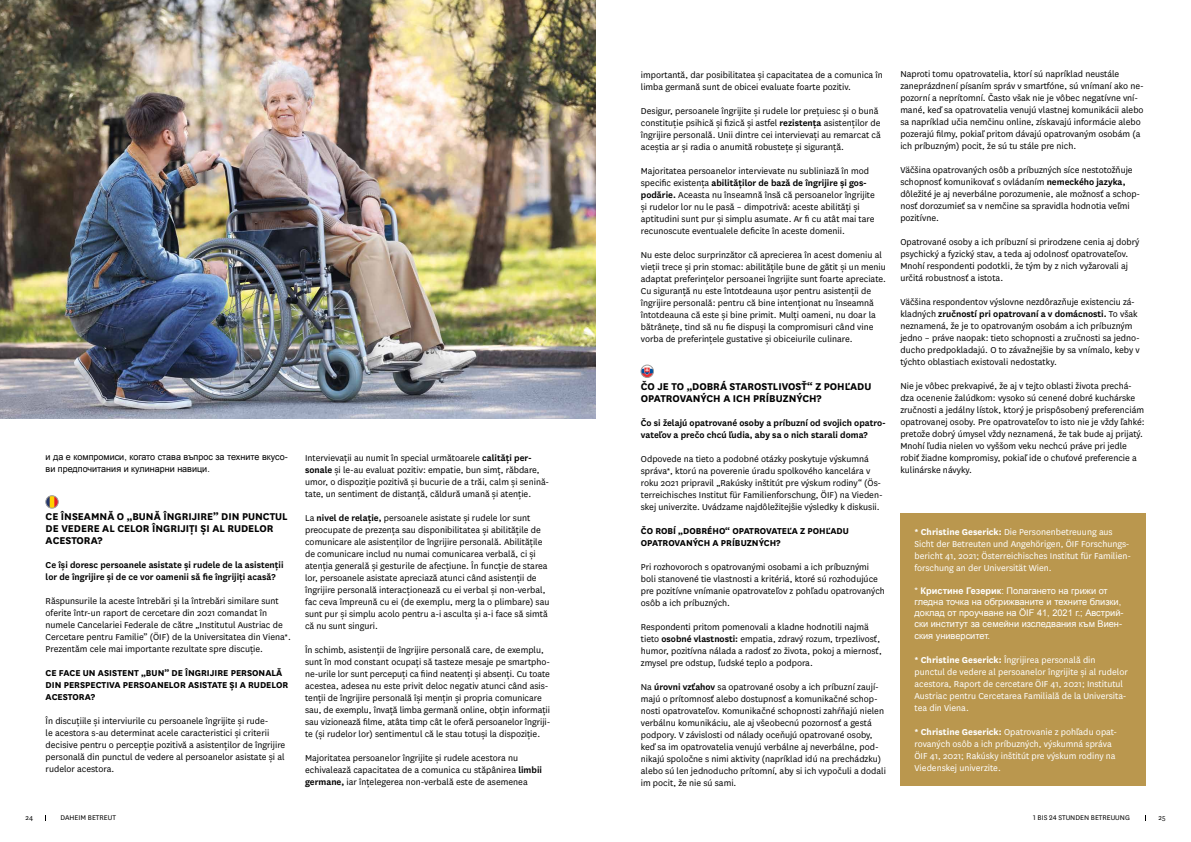
<style>
.page{position:relative;width:1191px;height:842px;background:#fff}
.page>*{position:absolute;margin:0;border:0;box-sizing:border-box;transform-origin:0 0}
.t1{font:700 11.5px/12px "National";color:#000}
.t2{font:10px/12px "National";color:#000}
.t3{font:10px/12px "National";color:#fff}
.t4{font:600 10px/12px "National";color:#000}
.t5{font:700 10px/12px "National";color:#000}
.t6{font:9.2px/11px "Arial";color:#fff}
.t7{font:9px/12px "Arial";color:#000}
.t8{font:8px "National";color:#000}
.s1{font-weight:600}
.s2{font-weight:700}
</style>
<div class="page">
<div style="left:900px;top:513px;width:245px;height:272px;background:#ba974e"></div>
<svg style="left:641px;top:365px;width:12px;height:12px"></svg>
<div style="left:641px;top:365px;width:12px;height:13px;border:1px solid #9d9d9c;border-radius:50%"></div>
<svg style="left:46px;top:496px;width:12px;height:12px"></svg>
<div style="left:46px;top:495px;width:12px;height:13px;border:1px solid #9d9d9c;border-radius:50%"></div>
<img style="left:0;top:0;width:595px;height:418px">
<p class="t7" style="left:46px;top:451px;width:244px">и да е компромиси, когато става въпрос за техните вкусо&shy;ви предпочитания и кулинарни навици.</p>
<p class="t1" style="left:46px;top:510px;width:243px">CE ÎNSEAMNĂ O „BUNĂ ÎNGRIJIRE” DIN PUNCTUL<br>DE VEDERE AL CELOR ÎNGRIJIŢI ȘI AL RUDELOR<br>ACESTORA?</p>
<p class="t4" style="left:46px;top:559px;width:239px">Ce își doresc persoanele asistate și rudele de la asistenţii lor de îngrijire și de ce vor oamenii să fie îngrijiţi acasă?</p>
<p class="t2" style="left:46px;top:595px;width:247px">Răspunsurile la aceste întrebări și la întrebări similare sunt oferite într-un raport de cercetare din 2021 comandat în numele Cancelariei Federale de către „Institutul Austriac de Cercetare pentru Familie” (ÖIF) de la Universitatea din Viena*.<br>Prezentăm cele mai importante rezultate spre discuţie.</p>
<p class="t5" style="left:46px;top:666px;width:244px">CE FACE UN ASISTENT „BUN” DE ÎNGRIJIRE PERSONALĂ<br>DIN PERSPECTIVA PERSOANELOR ASISTATE ȘI A RUDELOR<br>ACESTORA?</p>
<p class="t2" style="left:46px;top:715px;width:241px">În discuţiile și interviurile cu persoanele îngrijite și rude-<br>le acestora s-au determinat acele caracteristici și criterii decisive pentru o percepţie pozitivă a asistenţilor de îngrijire personală din punctul de vedere al persoanelor asistate și al rudelor acestora.</p>
<p class="t2" style="left:305px;top:452px;width:245px">Intervievaţii au numit în special următoarele <span class="s1">calităţi per&shy;sonale</span> și le-au evaluat pozitiv: empatie, bun simţ, răbdare, umor, o dispoziţie pozitivă și bucurie de a trăi, calm și senină&shy;tate, un sentiment de distanţă, căldură umană și atenţie.</p>
<p class="t2" style="left:305px;top:512px;width:246px">La <span class="s1">nivel de relaţie,</span> persoanele asistate și rudele lor sunt preocupate de prezenţa sau disponibilitatea și abilităţile de comunicare ale asistenţilor de îngrijire personală. Abilităţile de comunicare includ nu numai comunicarea verbală, ci și atenţia generală și gesturile de afecţiune. În funcţie de starea lor, persoanele asistate apreciază atunci când asistenţii de îngrijire personală interacţionează cu ei verbal și non-verbal, fac ceva împreună cu ei (de exemplu, merg la o plimbare) sau sunt pur și simplu acolo pentru a-i asculta și a-i face să simtă că nu sunt singuri.</p>
<p class="t2" style="left:305px;top:644px;width:247px">În schimb, asistenţii de îngrijire personală care, de exemplu, sunt în mod constant ocupaţi să tasteze mesaje pe smartpho&shy;ne-urile lor sunt percepuţi ca fiind neatenţi și absenţi. Cu toate acestea, adesea nu este privit deloc negativ atunci când asis&shy;tenţii de îngrijire personală își menţin și propria comunicare sau, de exemplu, învaţă limba germană online, obţin informaţii sau vizionează filme, atâta timp cât le oferă persoanelor îngriji&shy;te (și rudelor lor) sentimentul că le stau totuși la dispoziţie.</p>
<p class="t2" style="left:305px;top:752px;width:238px">Majoritatea persoanelor îngrijite și rudele acestora nu echivalează capacitatea de a comunica cu stăpânirea <span class="s1">limbii germane,</span> iar înţelegerea non-verbală este de asemenea</p>
<p class="t2" style="left:641px;top:68px;width:243px">importantă, dar posibilitatea și capacitatea de a comunica în limba germană sunt de obicei evaluate foarte pozitiv.</p>
<p class="t2" style="left:641px;top:104px;width:241px">Desigur, persoanele îngrijite și rudele lor preţuiesc și o bună constituţie psihică și fizică și astfel <span class="s1">rezistenţa</span> asistenţilor de îngrijire personală. Unii dintre cei intervievaţi au remarcat că aceștia ar și radia o anumită robusteţe și siguranţă.</p>
<p class="t2" style="left:641px;top:164px;width:235px">Majoritatea persoanelor intervievate nu subliniază în mod specific existenţa <span class="s1">abilităţilor de bază de îngrijire și gos&shy;podărie.</span> Aceasta nu înseamnă însă că persoanelor îngrijite și rudelor lor nu le pasă – dimpotrivă: aceste abilităţi și aptitudini sunt pur și simplu asumate. Ar fi cu atât mai tare recunoscute eventualele deficite în aceste domenii.</p>
<p class="t2" style="left:641px;top:248px;width:247px">Nu este deloc surprinzător că aprecierea în acest domeniu al vieţii trece și prin stomac: abilităţile bune de gătit și un meniu adaptat preferinţelor persoanei îngrijite sunt foarte apreciate.<br>Cu siguranţă nu este întotdeauna ușor pentru asistenţii de îngrijire personală: pentru că bine intenţionat nu înseamnă întotdeauna că este și bine primit. Mulţi oameni, nu doar la bătrâneţe, tind să nu fie dispuși la compromisuri când vine vorba de preferinţele gustative și obiceiurile culinare.</p>
<p class="t1" style="left:641px;top:379px;width:232px">ČO JE TO „DOBRÁ STAROSTLIVOSŤ“ Z POHĽADU<br>OPATROVANÝCH A ICH PRÍBUZNÝCH?</p>
<p class="t4" style="left:641px;top:416px;width:246px">Čo si želajú opatrované osoby a príbuzní od svojich opatro&shy;vateľov a prečo chcú ľudia, aby sa o nich starali doma?</p>
<p class="t2" style="left:641px;top:452px;width:243px">Odpovede na tieto a podobné otázky poskytuje výskumná správa*, ktorú na poverenie úradu spolkového kancelára v roku 2021 pripravil „Rakúsky inštitút pre výskum rodiny“ (Ös&shy;terreichisches Institut für Familienforschung, ÖIF) na Vieden&shy;skej univerzite. Uvádzame najdôležitejšie výsledky k diskusii.</p>
<p class="t5" style="left:641px;top:524px;width:209px">ČO ROBÍ „DOBRÉHO“ OPATROVATEĽA Z POHĽADU<br>OPATROVANÝCH A PRÍBUZNÝCH?</p>
<p class="t2" style="left:641px;top:560px;width:246px">Pri rozhovoroch s opatrovanými osobami a ich príbuznými boli stanovené tie vlastnosti a kritériá, ktoré sú rozhodujúce pre pozitívne vnímanie opatrovateľov z pohľadu opatrovaných osôb a ich príbuzných.</p>
<p class="t2" style="left:641px;top:620px;width:242px">Respondenti pritom pomenovali a kladne hodnotili najmä tieto <span class="s1">osobné vlastnosti:</span> empatia, zdravý rozum, trpezlivosť, humor, pozitívna nálada a radosť zo života, pokoj a miernosť, zmysel pre odstup, ľudské teplo a podpora.</p>
<p class="t2" style="left:641px;top:680px;width:247px">Na <span class="s1">úrovni vzťahov</span> sa opatrované osoby a ich príbuzní zaují&shy;majú o prítomnosť alebo dostupnosť a komunikačné schop&shy;nosti opatrovateľov. Komunikačné schopnosti zahŕňajú nielen verbálnu komunikáciu, ale aj všeobecnú pozornosť a gestá podpory. V závislosti od nálady oceňujú opatrované osoby, keď sa im opatrovatelia venujú verbálne aj neverbálne, pod&shy;nikajú spoločne s nimi aktivity (napríklad idú na prechádzku) alebo sú len jednoducho prítomní, aby si ich vypočuli a dodali im pocit, že nie sú sami.</p>
<p class="t2" style="left:900px;top:67px;width:245px">Naproti tomu opatrovatelia, ktorí sú napríklad neustále zaneprázdnení písaním správ v smartfóne, sú vnímaní ako ne&shy;pozorní a neprítomní. Často však nie je vôbec negatívne vní&shy;mané, keď sa opatrovatelia venujú vlastnej komunikácii alebo sa napríklad učia nemčinu online, získavajú informácie alebo pozerajú filmy, pokiaľ pritom dávajú opatrovaným osobám (a ich príbuzným) pocit, že sú tu stále pre nich.</p>
<p class="t2" style="left:900px;top:163px;width:241px">Väčšina opatrovaných osôb a príbuzných síce nestotožňuje schopnosť komunikovať s ovládaním <span class="s1">nemeckého jazyka, </span>dôležité je aj neverbálne porozumenie, ale možnosť a schop&shy;nosť dorozumieť sa v nemčine sa spravidla hodnotia veľmi pozitívne.</p>
<p class="t2" style="left:900px;top:235px;width:241px">Opatrované osoby a ich príbuzní si prirodzene cenia aj dobrý psychický a fyzický stav, a teda aj odolnosť opatrovateľov.<br>Mnohí respondenti podotkli, že tým by z nich vyžarovali aj určitá robustnosť a istota.</p>
<p class="t2" style="left:900px;top:295px;width:241px">Väčšina respondentov výslovne nezdôrazňuje existenciu zá&shy;kladných <span class="s1">zručností pri opatrovaní a v domácnosti.</span> To však neznamená, že je to opatrovaným osobám a ich príbuzným jedno – práve naopak: tieto schopnosti a zručnosti sa jedno&shy;ducho predpokladajú. O to závažnejšie by sa vnímalo, keby v týchto oblastiach existovali nedostatky.</p>
<p class="t2" style="left:900px;top:379px;width:246px">Nie je vôbec prekvapivé, že aj v tejto oblasti života prechá&shy;dza ocenenie žalúdkom: vysoko sú cenené dobré kuchárske zručnosti a jedálny lístok, ktorý je prispôsobený preferenciám opatrovanej osoby. Pre opatrovateľov to isto nie je vždy ľahké: pretože dobrý úmysel vždy neznamená, že tak bude aj prijatý.<br>Mnohí ľudia nielen vo vyššom veku nechcú práve pri jedle robiť žiadne kompromisy, pokiaľ ide o chuťové preferencie a kulinárske návyky.</p>
<p class="t3" style="left:914px;top:525px;width:218px"><span class="s2">* Christine Geserick:</span> Die Personenbetreuung aus Sicht der Betreuten und Angehörigen, ÖIF Forschungs&shy;bericht 41, 2021; Österreichisches Institut für Familien&shy;forschung an der Universität Wien.</p>
<p class="t6" style="left:914px;top:585px;width:210px">* <span class="s2">Кристине Гезерик</span>: Полагането на грижи от гледна точка на обгрижваните и техните близки, доклад от проучване на ÖIF 41, 2021 г.; Австрий&shy;ски институт за семейни изследвания към Виен-</p>
<p class="t6" style="left:914px;top:630px;width:77px">ския университет.</p>
<p class="t3" style="left:914px;top:654px;width:215px"><span class="s2">* Christine Geserick:</span> Îngrijirea personală din punctul de vedere al persoanelor îngrijite și al rudelor acestora, Raport de cercetare ÖIF 41, 2021; Institutul Austriac pentru Cercetarea Familială de la Universita&shy;tea din Viena.</p>
<p class="t3" style="left:914px;top:726px;width:204px"><span class="s2">* Christine Geserick:</span> Opatrovanie z pohľadu opat&shy;rovaných osôb a ich príbuzných, výskumná správa ÖIF 41, 2021; Rakúsky inštitút pre výskum rodiny na Viedenskej univerzite.</p>
<p class="t8" style="left:26px;top:813px;width:9px">24</p>
<p class="t8" style="left:61px;top:813px;width:57px">DAHEIM BETREUT</p>
<p class="t8" style="left:1033px;top:813px;width:98px">1 BIS 24 STUNDEN BETREUUNG</p>
<p class="t8" style="left:1158px;top:813px;width:8px">25</p>
</div>
